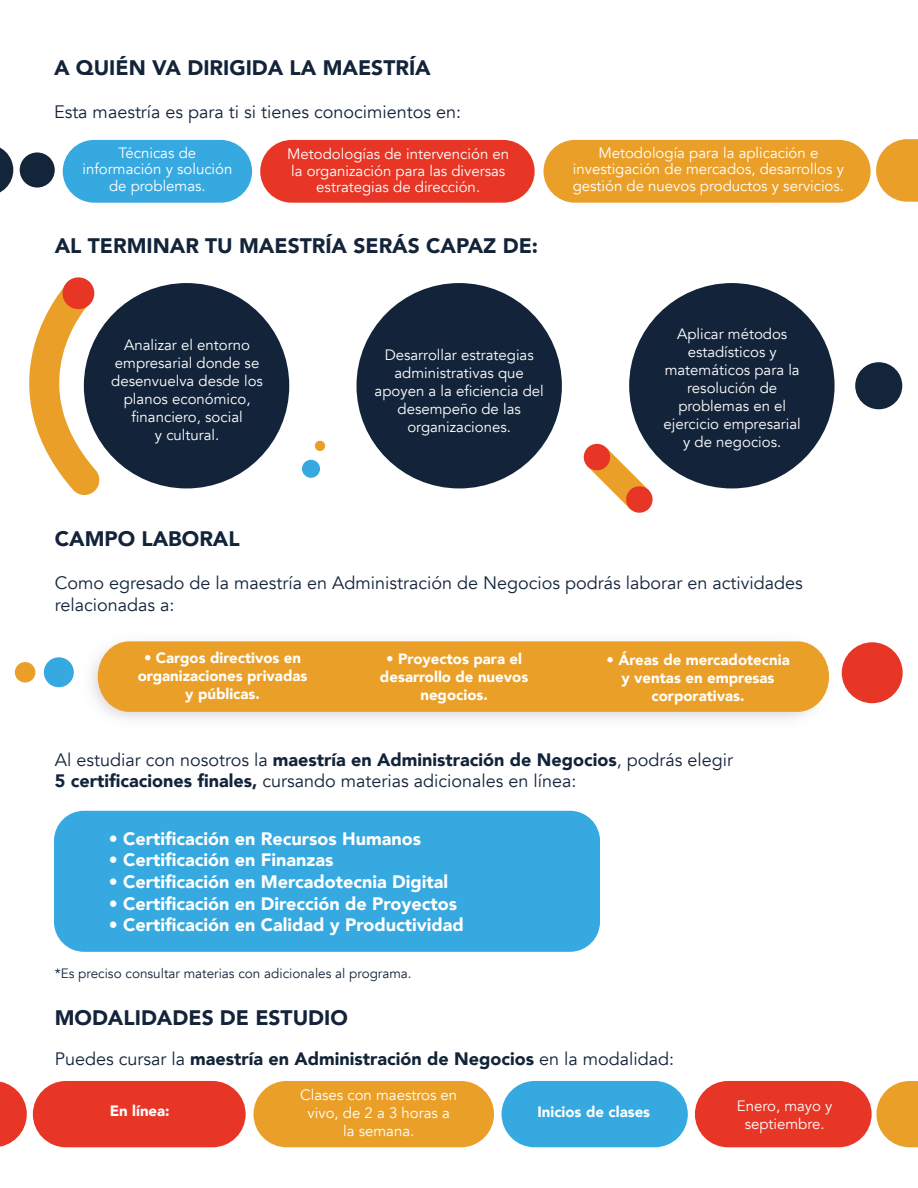
<style>
.page{position:relative;width:918px;height:1188px;background:#fff}
.page>*{position:absolute;margin:0;border:0;box-sizing:border-box;transform-origin:0 0}
.t1{font:900 21px "Avenir";color:#13243a}
.t2{font:18px/21.6px "Avenir";color:#13243a}
.t3{font:900 18px "Avenir";color:#fff}
.t4{font:900 18px "Avenir";color:#13243a}
.t5{font:15px/18px "Avenir";color:#fff;text-align:center}
.t6{font:900 15px/18px "Avenir";color:#fff;text-align:center}
.t7{font:13.5px "Avenir";color:#13243a}
.s1{font-weight:900}
.s2{font-weight:400}
</style>
<div class="page">
<div style="left:54px;top:811px;width:546px;height:141px;background:#36a9e1;border-radius:30px"></div>
<div style="left:260px;top:140px;width:275px;height:63px;background:#e73625;border-radius:31px"></div>
<div style="left:63px;top:140px;width:189px;height:63px;background:#36a9e1;border-radius:31px"></div>
<div style="left:544px;top:140px;width:327px;height:63px;background:#eaa028;border-radius:31px"></div>
<svg style="left:876px;top:139px;width:42px;height:63px"></svg>
<div style="left:20px;top:152px;width:35px;height:36px;background:#13253b;border-radius:50%"></div>
<svg style="left:0;top:147px;width:13px;height:46px"></svg>
<div style="left:357px;top:283px;width:205px;height:205px;background:#13243a;border-radius:50%"></div>
<div style="left:629px;top:283px;width:206px;height:205px;background:#13243a;border-radius:50%"></div>
<div style="left:84px;top:283px;width:205px;height:205px;background:#13243a;border-radius:50%"></div>
<div style="left:855px;top:362px;width:47px;height:47px;background:#13253b;border-radius:50%"></div>
<div style="left:302px;top:460px;width:18px;height:18px;background:#36a9e1;border-radius:50%"></div>
<div style="left:315px;top:441px;width:10px;height:10px;background:#eaa028;border-radius:50%"></div>
<svg style="left:29px;top:277px;width:72px;height:218px"></svg>
<svg style="left:583px;top:443px;width:71px;height:70px"></svg>
<div style="left:98px;top:641px;width:731px;height:71px;background:#eaa028"></div>
<div style="left:44px;top:657px;width:30px;height:30px;background:#36a9e1;border-radius:50%"></div>
<div style="left:15px;top:662px;width:20px;height:21px;background:#eaa028;border-radius:50%"></div>
<div style="left:842px;top:642px;width:61px;height:61px;background:#e73625;border-radius:50%"></div>
<svg style="left:876px;top:1081px;width:42px;height:66px"></svg>
<svg style="left:0;top:1081px;width:27px;height:66px"></svg>
<div style="left:33px;top:1081px;width:213px;height:66px;background:#e73625;border-radius:33px"></div>
<div style="left:695px;top:1081px;width:177px;height:66px;background:#e73625;border-radius:33px"></div>
<div style="left:502px;top:1081px;width:186px;height:66px;background:#36a9e1;border-radius:33px"></div>
<div style="left:253px;top:1081px;width:241px;height:66px;background:#eaa028;border-radius:33px"></div>
<h1 class="t1" style="left:54px;top:50px;width:378px">A QUIÉN VA DIRIGIDA LA MAESTRÍA</h1>
<p class="t2" style="left:54px;top:102px;width:409px">Esta maestría es para ti si tienes conocimientos en:</p>
<p class="t5" style="left:82px;top:145px;width:152px;line-height:16.5px">Técnicas de información y solución de problemas.</p>
<p class="t5" style="left:287px;top:146px;width:223px;line-height:16.5px">Metodologías de intervención en la organización para las diversas estrategias de dirección.</p>
<p class="t5" style="left:573px;top:145px;width:273px;line-height:16.5px">Metodología para la aplicación e investigación de mercados, desarrollos y gestión de nuevos productos y servicios.</p>
<h1 class="t1" style="left:55px;top:227px;width:485px">AL TERMINAR TU MAESTRÍA SERÁS CAPAZ DE:</h1>
<p class="t5" style="left:111px;top:336px;width:153px">Analizar el entorno empresarial donde se desenvuelva desde los planos económico, financiero, social<br>y cultural.</p>
<p class="t5" style="left:375px;top:346px;width:171px">Desarrollar estrategias administrativas que apoyen a la eficiencia del desempeño de las organizaciones.</p>
<p class="t5" style="left:664px;top:325px;width:139px">Aplicar métodos estadísticos y matemáticos para la resolución de problemas en el ejercicio empresarial y de negocios.</p>
<h1 class="t1" style="left:55px;top:521px;width:187px">CAMPO LABORAL</h1>
<p class="t2" style="left:55px;top:573px;width:750px">Como egresado de la maestría en Administración de Negocios podrás laborar en actividades relacionadas a:</p>
<p class="t6" style="left:138px;top:648px;width:171px">• Cargos directivos en organizaciones privadas y públicas.</p>
<p class="t6" style="left:606px;top:650px;width:185px">• Áreas de mercadotecnia y ventas en empresas corporativas.</p>
<p class="t6" style="left:380px;top:649px;width:150px">• Proyectos para el desarrollo de nuevos negocios.</p>
<p class="t2" style="left:55px;top:749px;width:680px">Al estudiar con nosotros la <span class="s1">maestría en Administración de Negocios</span>, podrás elegir<br><span class="s1">5 certificaciones finales,</span> cursando materias adicionales en línea:</p>
<p class="t3" style="left:109px;top:823px;width:314px">• Certificación en Recursos Humanos</p>
<p class="t3" style="left:109px;top:845px;width:226px">• Certificación en Finanzas</p>
<p class="t3" style="left:109px;top:866px;width:341px">• Certificación en Mercadotecnia Digital</p>
<p class="t3" style="left:109px;top:888px;width:350px">• Certificación en Dirección de Proyectos</p>
<p class="t3" style="left:109px;top:909px;width:357px">• Certificación en Calidad y Productividad</p>
<p class="t7" style="left:55px;top:966px;width:358px">*Es preciso consultar materias con adicionales al programa.</p>
<h1 class="t1" style="left:55px;top:1000px;width:295px">MODALIDADES DE ESTUDIO</h1>
<p class="t4" style="left:55px;top:1043px;width:621px"><span class="s2">Puedes cursar la</span> maestría en Administración de Negocios <span class="s2">en la modalidad:</span></p>
<p class="t5" style="left:300px;top:1086px;width:158px">Clases con maestros en vivo, de 2 a 3 horas a la semana.</p>
<p class="t6" style="left:110px;top:1102px;width:62px">En línea:</p>
<p class="t6" style="left:537px;top:1102px;width:114px">Inicios de clases</p>
<p class="t5" style="left:737px;top:1097px;width:97px">Enero, mayo y septiembre.</p>
</div>
